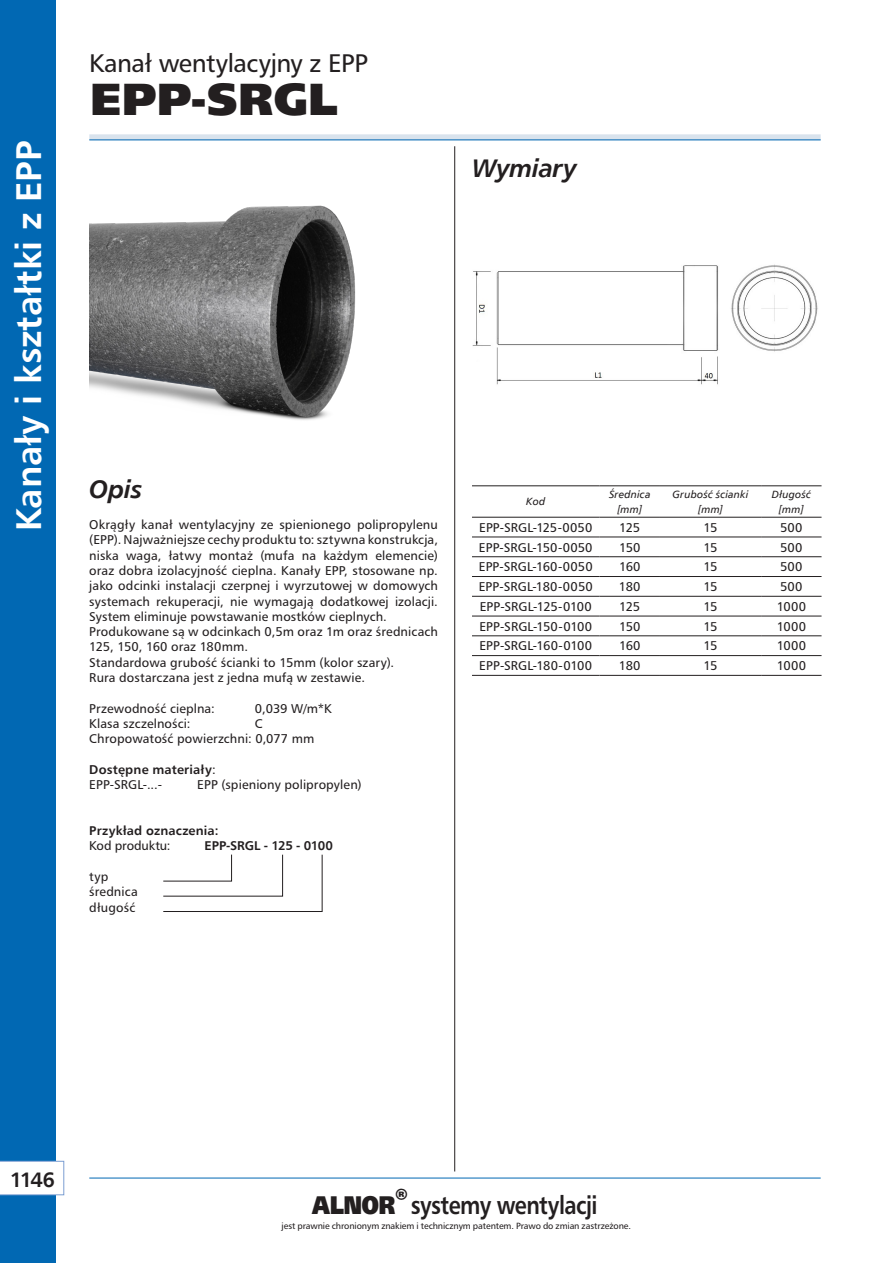
<style>
.page{position:relative;width:893px;height:1263px;background:#fff}
.page>*{position:absolute;margin:0;border:0;box-sizing:border-box;transform-origin:0 0}
.dzial_-_symbol_p{font:900 45px "Humanist 777 TL";color:#231f20}
.t1{font:36px "Humanist 777 TL Bold B";color:#fff}
.t2{font:700 25.5px "Humanist 777 TL";letter-spacing:-.025em;color:#231f20;scale:.85 1}
.dzial{font:25.5px "Humanist 777 TL";letter-spacing:-.02em;color:#231f20}
.Nagłówki_-_bold_ital{font:25.5px "Humanist 777 TL Bold Italic B";letter-spacing:-.02em;color:#231f20}
.t3{font:21px "Humanist 777 TL Bold B";color:#231f20}
.tekst_8_5pt{font:12.75px/15.3px "Humanist 777 TL";letter-spacing:.005em;color:#231f20;text-align:justify}
.tebela_DN{font:12.75px "Humanist 777 TL";letter-spacing:.005em;color:#231f20}
.tekst_8_5pt-2{font:12.75px "Humanist 777 TL Bold B";letter-spacing:.01em;color:#231f20}
.tekst_8_5pt-3{font:700 12.75px "Humanist 777 TL";letter-spacing:.015em;color:#231f20}
.tekst_8_5pt-4{font:12.75px "Humanist 777 TL Bold B";letter-spacing:-.01em;color:#231f20}
.tabela_DN_Italic{font:10.5px "Humanist 777 TL Italic B";letter-spacing:.02em;color:#231f20}
.t4{font:9px "Humanist 777 TL";letter-spacing:-.01em;color:#231f20}
.s1{font-weight:400}
.s2{font-weight:900}
</style>
<div class="page">
<div style="left:0;top:0;width:55px;height:1263px;background:#0168b3"></div>
<div style="left:89px;top:134px;width:732px;height:6px;background:#d9e3ed"></div>
<hr style="left:89px;top:140px;width:732px;height:1px;background:#0168b3">
<hr style="left:89px;top:1178px;width:732px;height:1px;background:#0168b3">
<hr style="left:454px;top:146px;width:1px;height:1025px;background:#231f20">
<svg style="left:0;top:1161px;width:64px;height:34px;background:#f7f9fc"></svg>
<img style="left:90px;top:205px;width:266px;height:215px">
<img style="left:472px;top:264px;width:346px;height:121px">
<svg style="left:163px;top:854px;width:159px;height:58px"></svg>
<hr style="left:472px;top:486px;width:128px;height:1px;background:#231f20">
<hr style="left:600px;top:486px;width:60px;height:1px;background:#231f20">
<hr style="left:660px;top:486px;width:101px;height:1px;background:#231f20">
<hr style="left:761px;top:486px;width:60px;height:1px;background:#231f20">
<hr style="left:472px;top:517px;width:128px;height:1px;background:#231f20">
<hr style="left:600px;top:517px;width:60px;height:1px;background:#231f20">
<hr style="left:660px;top:517px;width:101px;height:1px;background:#231f20">
<hr style="left:761px;top:517px;width:60px;height:1px;background:#231f20">
<hr style="left:472px;top:537px;width:128px;height:1px;background:#231f20">
<hr style="left:600px;top:537px;width:60px;height:1px;background:#231f20">
<hr style="left:660px;top:537px;width:101px;height:1px;background:#231f20">
<hr style="left:761px;top:537px;width:60px;height:1px;background:#231f20">
<hr style="left:472px;top:556px;width:128px;height:1px;background:#231f20">
<hr style="left:600px;top:556px;width:60px;height:1px;background:#231f20">
<hr style="left:660px;top:556px;width:101px;height:1px;background:#231f20">
<hr style="left:761px;top:556px;width:60px;height:1px;background:#231f20">
<hr style="left:472px;top:576px;width:128px;height:1px;background:#231f20">
<hr style="left:600px;top:576px;width:60px;height:1px;background:#231f20">
<hr style="left:660px;top:576px;width:101px;height:1px;background:#231f20">
<hr style="left:761px;top:576px;width:60px;height:1px;background:#231f20">
<hr style="left:472px;top:596px;width:128px;height:1px;background:#231f20">
<hr style="left:600px;top:596px;width:60px;height:1px;background:#231f20">
<hr style="left:660px;top:596px;width:101px;height:1px;background:#231f20">
<hr style="left:761px;top:596px;width:60px;height:1px;background:#231f20">
<hr style="left:472px;top:616px;width:128px;height:1px;background:#231f20">
<hr style="left:600px;top:616px;width:60px;height:1px;background:#231f20">
<hr style="left:660px;top:616px;width:101px;height:1px;background:#231f20">
<hr style="left:761px;top:616px;width:60px;height:1px;background:#231f20">
<hr style="left:472px;top:635px;width:128px;height:1px;background:#231f20">
<hr style="left:600px;top:635px;width:60px;height:1px;background:#231f20">
<hr style="left:660px;top:635px;width:101px;height:1px;background:#231f20">
<hr style="left:761px;top:635px;width:60px;height:1px;background:#231f20">
<hr style="left:472px;top:655px;width:128px;height:1px;background:#231f20">
<hr style="left:600px;top:655px;width:60px;height:1px;background:#231f20">
<hr style="left:660px;top:655px;width:101px;height:1px;background:#231f20">
<hr style="left:761px;top:655px;width:60px;height:1px;background:#231f20">
<hr style="left:472px;top:675px;width:128px;height:1px;background:#231f20">
<hr style="left:600px;top:675px;width:60px;height:1px;background:#231f20">
<hr style="left:660px;top:675px;width:101px;height:1px;background:#231f20">
<hr style="left:761px;top:675px;width:60px;height:1px;background:#231f20">
<h2 class="t1" style="left:5px;top:531px;width:392px;rotate:-90deg">Kanały i kształtki z EPP</h2>
<p class="dzial" style="left:89px;top:47px;width:280px">Kanał wentylacyjny z EPP</p>
<p class="dzial_-_symbol_p" style="left:90px;top:68px;width:248px">EPP-SRGL</p>
<p class="Nagłówki_-_bold_ital" style="left:472px;top:151px;width:107px">Wymiary</p>
<p class="Nagłówki_-_bold_ital" style="left:89px;top:473px;width:54px">Opis</p>
<p class="tekst_8_5pt" style="left:89px;top:516px;width:350px">Okrągły kanał wentylacyjny ze spienionego polipropylenu (EPP). Najważniejsze cechy produktu to: sztywna konstrukcja, niska waga, łatwy montaż (mufa na każdym elemencie) oraz dobra izolacyjność cieplna. Kanały EPP, stosowane np. jako odcinki instalacji czerpnej i wyrzutowej w domowych systemach rekuperacji, nie wymagają dodatkowej izolacji.<br>System eliminuje powstawanie mostków cieplnych.</p>
<p class="tekst_8_5pt" style="left:89px;top:624px;width:350px">Produkowane są w odcinkach 0,5m oraz 1m oraz średnicach<br>125, 150, 160 oraz 180mm.</p>
<p class="tekst_8_5pt" style="left:89px;top:654px;width:306px">Standardowa grubość ścianki to 15mm (kolor szary).</p>
<p class="tekst_8_5pt" style="left:89px;top:670px;width:277px">Rura dostarczana jest z jedna mufą w zestawie.</p>
<p class="tekst_8_5pt" style="left:89px;top:700px;width:127px">Przewodność cieplna:</p>
<p class="tekst_8_5pt" style="left:255px;top:700px;width:78px">0,039 W/m*K</p>
<p class="tekst_8_5pt" style="left:89px;top:715px;width:103px">Klasa szczelności:</p>
<p class="tekst_8_5pt" style="left:255px;top:715px;width:9px">C</p>
<p class="tekst_8_5pt" style="left:89px;top:731px;width:227px">Chropowatość powierzchni: 0,077 mm</p>
<p class="tekst_8_5pt-3" style="left:89px;top:761px;width:128px">Dostępne materiały<span class="s1">:</span></p>
<p class="tekst_8_5pt" style="left:89px;top:777px;width:74px">EPP-SRGL-...-</p>
<p class="tekst_8_5pt" style="left:197px;top:777px;width:166px">EPP (spieniony polipropylen)</p>
<p class="tekst_8_5pt-2" style="left:89px;top:822px;width:131px">Przykład oznaczenia:</p>
<p class="tekst_8_5pt" style="left:89px;top:838px;width:83px">Kod produktu:</p>
<p class="tekst_8_5pt-4" style="left:205px;top:838px;width:130px">EPP-SRGL - 125 - 0100</p>
<p class="tekst_8_5pt" style="left:89px;top:869px;width:21px">typ</p>
<p class="tekst_8_5pt" style="left:89px;top:884px;width:50px">średnica</p>
<p class="tekst_8_5pt" style="left:89px;top:899px;width:48px">długość</p>
<p class="tabela_DN_Italic" style="left:526px;top:495px;width:20px">Kod</p>
<p class="tabela_DN_Italic" style="left:609px;top:488px;width:43px">Średnica</p>
<p class="tabela_DN_Italic" style="left:617px;top:503px;width:26px">[mm]</p>
<p class="tabela_DN_Italic" style="left:672px;top:488px;width:78px">Grubość ścianki</p>
<p class="tabela_DN_Italic" style="left:698px;top:503px;width:26px">[mm]</p>
<p class="tabela_DN_Italic" style="left:772px;top:488px;width:41px">Długość</p>
<p class="tabela_DN_Italic" style="left:779px;top:503px;width:26px">[mm]</p>
<p class="tebela_DN" style="left:479px;top:519px;width:115px">EPP-SRGL-125-0050</p>
<p class="tebela_DN" style="left:619px;top:519px;width:22px">125</p>
<p class="tebela_DN" style="left:704px;top:519px;width:15px">15</p>
<p class="tebela_DN" style="left:780px;top:519px;width:24px">500</p>
<p class="tebela_DN" style="left:479px;top:539px;width:115px">EPP-SRGL-150-0050</p>
<p class="tebela_DN" style="left:619px;top:539px;width:23px">150</p>
<p class="tebela_DN" style="left:704px;top:539px;width:15px">15</p>
<p class="tebela_DN" style="left:780px;top:539px;width:24px">500</p>
<p class="tebela_DN" style="left:479px;top:559px;width:115px">EPP-SRGL-160-0050</p>
<p class="tebela_DN" style="left:619px;top:559px;width:23px">160</p>
<p class="tebela_DN" style="left:704px;top:559px;width:15px">15</p>
<p class="tebela_DN" style="left:780px;top:559px;width:24px">500</p>
<p class="tebela_DN" style="left:479px;top:579px;width:115px">EPP-SRGL-180-0050</p>
<p class="tebela_DN" style="left:619px;top:579px;width:23px">180</p>
<p class="tebela_DN" style="left:704px;top:579px;width:15px">15</p>
<p class="tebela_DN" style="left:780px;top:579px;width:24px">500</p>
<p class="tebela_DN" style="left:480px;top:598px;width:114px">EPP-SRGL-125-0100</p>
<p class="tebela_DN" style="left:619px;top:598px;width:22px">125</p>
<p class="tebela_DN" style="left:704px;top:598px;width:15px">15</p>
<p class="tebela_DN" style="left:777px;top:598px;width:31px">1000</p>
<p class="tebela_DN" style="left:479px;top:618px;width:114px">EPP-SRGL-150-0100</p>
<p class="tebela_DN" style="left:619px;top:618px;width:23px">150</p>
<p class="tebela_DN" style="left:704px;top:618px;width:15px">15</p>
<p class="tebela_DN" style="left:777px;top:618px;width:31px">1000</p>
<p class="tebela_DN" style="left:479px;top:638px;width:114px">EPP-SRGL-160-0100</p>
<p class="tebela_DN" style="left:619px;top:638px;width:23px">160</p>
<p class="tebela_DN" style="left:704px;top:638px;width:15px">15</p>
<p class="tebela_DN" style="left:777px;top:638px;width:31px">1000</p>
<p class="tebela_DN" style="left:479px;top:658px;width:114px">EPP-SRGL-180-0100</p>
<p class="tebela_DN" style="left:619px;top:658px;width:23px">180</p>
<p class="tebela_DN" style="left:704px;top:658px;width:15px">15</p>
<p class="tebela_DN" style="left:777px;top:658px;width:31px">1000</p>
<h3 class="t3" style="left:10px;top:1166px;width:47px">1146</h3>
<h3 class="t2" style="left:312px;top:1189px;width:337px"><span class="s2">ALNOR</span><sup>®</sup> systemy wentylacji</h3>
<p class="t4" style="left:282px;top:1220px;width:351px">jest prawnie chronionym znakiem i technicznym patentem. Prawo do zmian zastrzeżone.</p>
</div>
